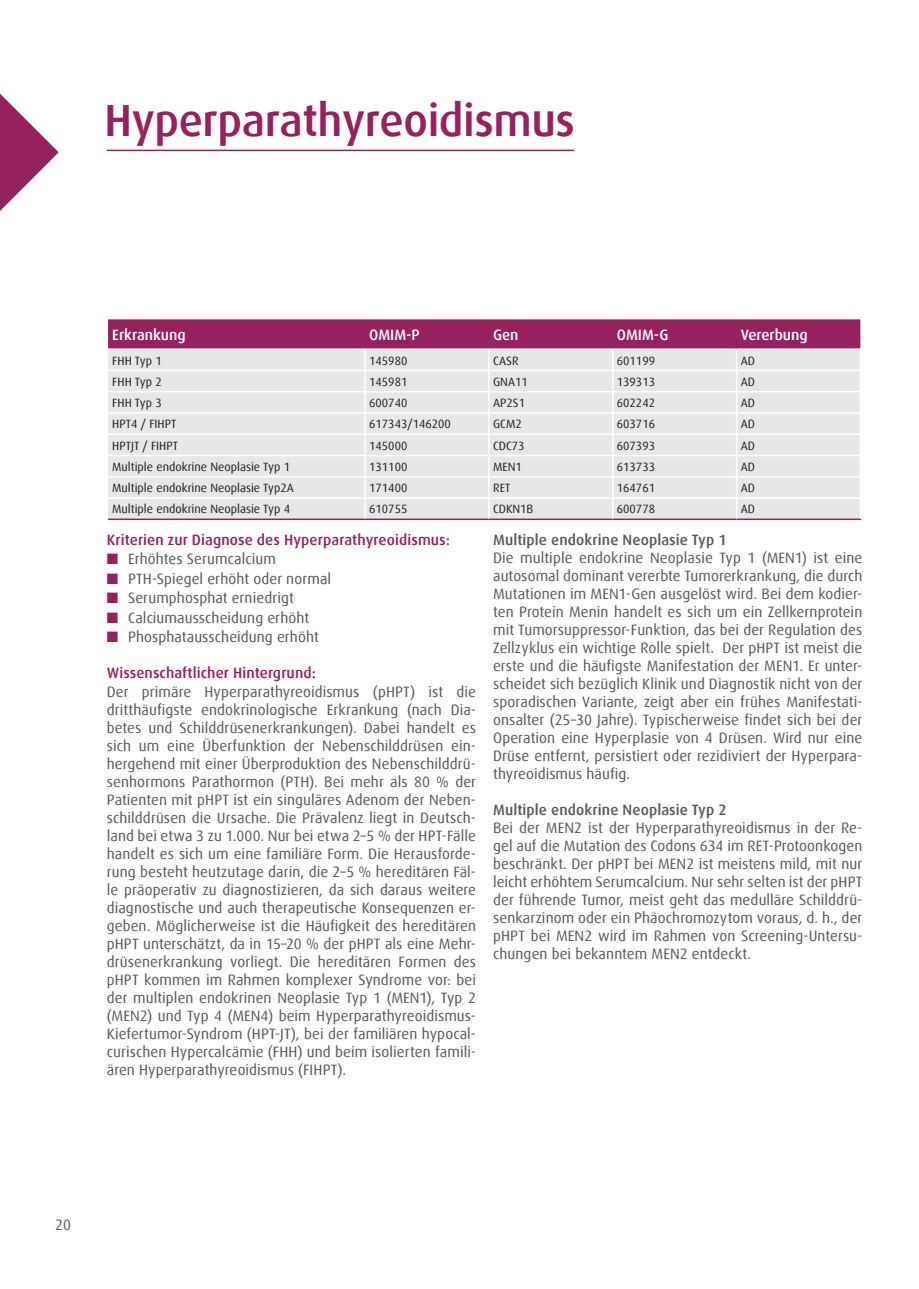
<style>
.page{position:relative;width:919px;height:1289px;background:#fff}
.page>*{position:absolute;margin:0;border:0;box-sizing:border-box;transform-origin:0 0}
.t1{font:500 45px "Dax Offc";letter-spacing:-.01em;color:#96215f}
.t2{font:15px/18px "Dax Offc";letter-spacing:.005em;color:#57585a;text-align:justify}
.t3{font:500 15px "Dax Offc";letter-spacing:.005em;color:#96215f}
.t4{font:500 15px "Dax Offc";letter-spacing:.005em;color:#57585a}
.t5{font:500 15px "Dax Offc";color:#fff}
.t6{font:12px "Dax Offc";color:#231f20}
.s1{color:#96215f}
</style>
<div class="page">
<svg style="left:0;top:94px;width:59px;height:117px"></svg>
<hr style="left:107px;top:150px;width:467px;height:1px;background:#96215f">
<hr style="left:108px;top:518px;width:257px;height:2px;background:#96215f">
<hr style="left:365px;top:518px;width:124px;height:2px;background:#96215f">
<hr style="left:489px;top:518px;width:123px;height:2px;background:#96215f">
<hr style="left:612px;top:518px;width:124px;height:2px;background:#96215f">
<hr style="left:736px;top:518px;width:125px;height:2px;background:#96215f">
<svg style="left:108px;top:319px;width:753px;height:199px;background:#dccbd6"></svg>
<h1 class="t1" style="left:105px;top:91px;width:472px">Hyperparathyreoidismus</h1>
<p class="t5" style="left:112px;top:325px;width:75px">Erkrankung</p>
<p class="t5" style="left:369px;top:325px;width:52px">OMIM-P</p>
<p class="t5" style="left:493px;top:325px;width:27px">Gen</p>
<p class="t5" style="left:617px;top:325px;width:53px">OMIM-G</p>
<p class="t5" style="left:740px;top:325px;width:68px">Vererbung</p>
<p class="t6" style="left:112px;top:353px;width:51px">FHH Typ 1</p>
<p class="t6" style="left:369px;top:353px;width:40px">145980</p>
<p class="t6" style="left:493px;top:353px;width:27px">CASR</p>
<p class="t6" style="left:617px;top:353px;width:40px">601199</p>
<p class="t6" style="left:740px;top:353px;width:16px">AD</p>
<p class="t6" style="left:112px;top:374px;width:51px">FHH Typ 2</p>
<p class="t6" style="left:369px;top:374px;width:40px">145981</p>
<p class="t6" style="left:493px;top:374px;width:36px">GNA11</p>
<p class="t6" style="left:617px;top:374px;width:40px">139313</p>
<p class="t6" style="left:740px;top:374px;width:16px">AD</p>
<p class="t6" style="left:112px;top:395px;width:51px">FHH Typ 3</p>
<p class="t6" style="left:369px;top:395px;width:40px">600740</p>
<p class="t6" style="left:493px;top:395px;width:33px">AP2S1</p>
<p class="t6" style="left:617px;top:395px;width:40px">602242</p>
<p class="t6" style="left:740px;top:395px;width:16px">AD</p>
<p class="t6" style="left:112px;top:416px;width:65px">HPT4 / FIHPT</p>
<p class="t6" style="left:369px;top:416px;width:83px">617343/146200</p>
<p class="t6" style="left:493px;top:416px;width:30px">GCM2</p>
<p class="t6" style="left:617px;top:416px;width:40px">603716</p>
<p class="t6" style="left:740px;top:416px;width:16px">AD</p>
<p class="t6" style="left:112px;top:438px;width:67px">HPTJT / FIHPT</p>
<p class="t6" style="left:369px;top:438px;width:40px">145000</p>
<p class="t6" style="left:493px;top:438px;width:33px">CDC73</p>
<p class="t6" style="left:617px;top:438px;width:40px">607393</p>
<p class="t6" style="left:740px;top:438px;width:16px">AD</p>
<p class="t6" style="left:112px;top:459px;width:179px">Multiple endokrine Neoplasie Typ 1</p>
<p class="t6" style="left:369px;top:459px;width:40px">131100</p>
<p class="t6" style="left:493px;top:459px;width:30px">MEN1</p>
<p class="t6" style="left:617px;top:459px;width:40px">613733</p>
<p class="t6" style="left:740px;top:459px;width:16px">AD</p>
<p class="t6" style="left:112px;top:480px;width:183px">Multiple endokrine Neoplasie Typ2A</p>
<p class="t6" style="left:369px;top:480px;width:40px">171400</p>
<p class="t6" style="left:493px;top:480px;width:19px">RET</p>
<p class="t6" style="left:617px;top:480px;width:40px">164761</p>
<p class="t6" style="left:740px;top:480px;width:16px">AD</p>
<p class="t6" style="left:112px;top:501px;width:179px">Multiple endokrine Neoplasie Typ 4</p>
<p class="t6" style="left:369px;top:501px;width:40px">610755</p>
<p class="t6" style="left:493px;top:501px;width:42px">CDKN1B</p>
<p class="t6" style="left:617px;top:501px;width:40px">600778</p>
<p class="t6" style="left:740px;top:501px;width:16px">AD</p>
<p class="t4" style="left:493px;top:530px;width:235px">Multiple endokrine Neoplasie Typ 1</p>
<p class="t2" style="left:493px;top:548px;width:371px">Die multiple endokrine Neoplasie Typ 1 (MEN1) ist eine autosomal dominant vererbte Tumorerkrankung, die durch Mutationen im MEN1-Gen ausgelöst wird. Bei dem kodier&shy;ten Protein Menin handelt es sich um ein Zellkernprotein mit Tumorsuppressor-Funktion, das bei der Regulation des Zellzyklus ein wichtige Rolle spielt. Der pHPT ist meist die erste und die häufigste Manifestation der MEN1. Er unter&shy;scheidet sich bezüglich Klinik und Diagnostik nicht von der sporadischen Variante, zeigt aber ein frühes Manifestati&shy;onsalter (25–30 Jahre). Typischerweise findet sich bei der Operation eine Hyperplasie von 4 Drüsen. Wird nur eine Drüse entfernt, persistiert oder rezidiviert der Hyperpara&shy;thyreoidismus häufig.</p>
<p class="t4" style="left:493px;top:800px;width:235px">Multiple endokrine Neoplasie Typ 2</p>
<p class="t2" style="left:493px;top:818px;width:371px">Bei der MEN2 ist der Hyperparathyreoidismus in der Re&shy;gel auf die Mutation des Codons 634 im RET-Protoonkogen beschränkt. Der pHPT bei MEN2 ist meistens mild, mit nur leicht erhöhtem Serumcalcium. Nur sehr selten ist der pHPT der führende Tumor, meist geht das medulläre Schilddrü&shy;senkarzinom oder ein Phäochromozytom voraus, d. h., der pHPT bei MEN2 wird im Rahmen von Screening-Untersu&shy;chungen bei bekanntem MEN2 entdeckt.</p>
<p class="t3" style="left:107px;top:530px;width:344px">Kriterien zur Diagnose des Hyperparathyreoidismus:</p>
<p class="t2" style="left:107px;top:550px;width:170px"><span class="s1">■</span> Erhöhtes Serumcalcium</p>
<p class="t2" style="left:107px;top:570px;width:226px"><span class="s1">■</span> PTH-Spiegel erhöht oder normal</p>
<p class="t2" style="left:107px;top:589px;width:188px"><span class="s1">■</span> Serumphosphat erniedrigt</p>
<p class="t2" style="left:107px;top:609px;width:204px"><span class="s1">■</span> Calciumausscheidung erhöht</p>
<p class="t2" style="left:107px;top:628px;width:213px"><span class="s1">■</span> Phosphatausscheidung erhöht</p>
<p class="t3" style="left:107px;top:663px;width:210px">Wissenschaftlicher Hintergrund:</p>
<p class="t2" style="left:107px;top:682px;width:371px">Der primäre Hyperparathyreoidismus (pHPT) ist die dritthäufigste endokrinologische Erkrankung (nach Dia&shy;betes und Schilddrüsenerkrankungen). Dabei handelt es sich um eine Überfunktion der Nebenschilddrüsen ein&shy;hergehend mit einer Überproduktion des Nebenschilddrü&shy;senhormons Parathormon (PTH). Bei mehr als 80 % der Patienten mit pHPT ist ein singuläres Adenom der Neben&shy;schilddrüsen die Ursache. Die Prävalenz liegt in Deutsch&shy;land bei etwa 3 zu 1.000. Nur bei etwa 2–5 % der HPT-Fälle handelt es sich um eine familiäre Form. Die Herausforde&shy;rung besteht heutzutage darin, die 2–5 % hereditären Fäl&shy;le präoperativ zu diagnostizieren, da sich daraus weitere diagnostische und auch therapeutische Konsequenzen er&shy;geben. Möglicherweise ist die Häufigkeit des hereditären pHPT unterschätzt, da in 15–20 % der pHPT als eine Mehr&shy;drüsenerkrankung vorliegt. Die hereditären Formen des pHPT kommen im Rahmen komplexer Syndrome vor: bei der multiplen endokrinen Neoplasie Typ 1 (MEN1), Typ 2 (MEN2) und Typ 4 (MEN4) beim Hyperparathyreoidismus-Kiefertumor-Syndrom (HPT-JT), bei der familiären hypocal&shy;curischen Hypercalcämie (FHH) und beim isolierten famili&shy;ären Hyperparathyreoidismus (FIHPT).</p>
<p class="t2" style="left:55px;top:1216px;width:17px">20</p>
</div>
